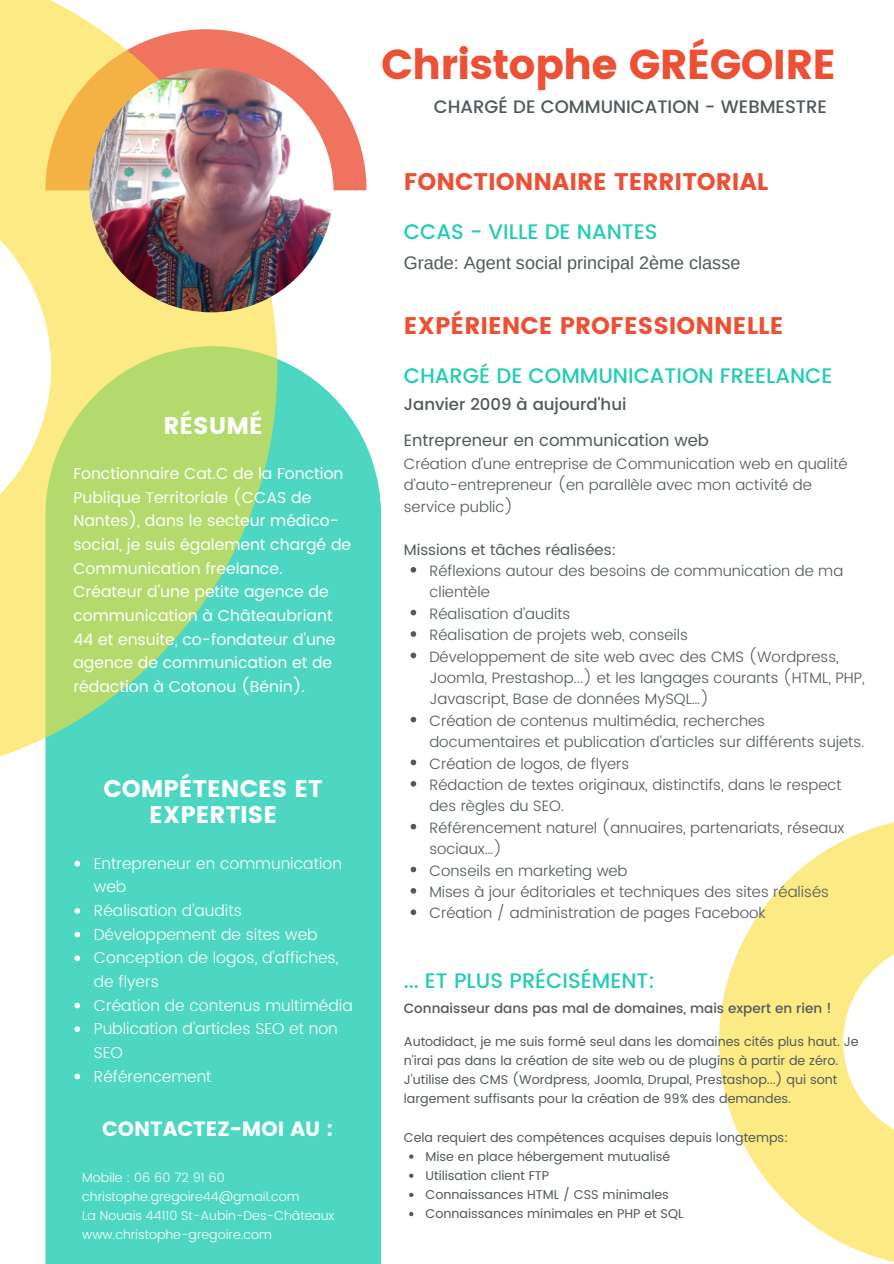
<style>
.page{position:relative;width:894px;height:1264px;background:#fff}
.page>*{position:absolute;margin:0;border:0;box-sizing:border-box;transform-origin:0 0}
.t1{font:41.7px "Poppins";letter-spacing:-.02em;color:#ec5136}
.t2{font:24px "Poppins";color:#ec5136}
.t3{font:24px/26px "Poppins";color:#fff;text-align:center}
.t4{font:500 21px "Poppins";color:#21cdb4}
.t5{font:20.7px "Poppins";color:#fff}
.t6{font:18px "Arimo";color:#50595b}
.t7{font:500 18px "Poppins";color:#50595b}
.t8{font:16.5px "Poppins";color:#50595b}
.t9{font:500 16.5px "Poppins";color:#50595b}
.t10{font:15.75px/23.7px "Poppins";color:#fff}
.t11{font:300 15.75px/23.7px "Poppins";color:#fff}
.t12{font:300 15px/21.5px "Poppins";color:#50595b}
.t13{font:15px "Poppins";color:#50595b}
.t14{font:500 13.5px "Poppins";color:#50595b}
.t15{font:12.75px/19.2px "Poppins";color:#50595b}
.t16{font:300 12.75px/19.2px "Poppins";color:#fff}
</style>
<div class="page">
<div style="left:45px;top:359px;width:336px;height:904px;background:#4dd7c3"></div>
<svg style="left:278px;top:46px;width:88px;height:144px;fill:#ef735e"></svg>
<svg style="left:0;top:0;width:278px;height:778px;background:#c2dd91"></svg>
<svg style="left:719px;top:822px;width:174px;height:440px;fill:#fcea85"></svg>
<img style="left:89px;top:68px;width:244px;height:244px;border-radius:50%">
<svg style="left:410px;top:567px;width:6px;height:5px"></svg>
<svg style="left:410px;top:610px;width:6px;height:5px"></svg>
<svg style="left:410px;top:631px;width:6px;height:6px"></svg>
<svg style="left:410px;top:652px;width:6px;height:6px"></svg>
<svg style="left:410px;top:716px;width:6px;height:6px"></svg>
<svg style="left:410px;top:759px;width:6px;height:6px"></svg>
<svg style="left:410px;top:781px;width:6px;height:5px"></svg>
<svg style="left:410px;top:823px;width:6px;height:6px"></svg>
<svg style="left:410px;top:866px;width:6px;height:6px"></svg>
<svg style="left:410px;top:888px;width:6px;height:5px"></svg>
<svg style="left:410px;top:909px;width:6px;height:6px"></svg>
<svg style="left:409px;top:1154px;width:4px;height:4px"></svg>
<svg style="left:409px;top:1173px;width:4px;height:4px"></svg>
<svg style="left:409px;top:1192px;width:4px;height:4px"></svg>
<svg style="left:409px;top:1212px;width:4px;height:4px"></svg>
<svg style="left:74px;top:860px;width:6px;height:6px"></svg>
<svg style="left:74px;top:908px;width:6px;height:5px"></svg>
<svg style="left:74px;top:931px;width:6px;height:6px"></svg>
<svg style="left:74px;top:955px;width:6px;height:6px"></svg>
<svg style="left:74px;top:1002px;width:6px;height:6px"></svg>
<svg style="left:74px;top:1026px;width:6px;height:6px"></svg>
<svg style="left:74px;top:1073px;width:6px;height:6px"></svg>
<h2 class="t3" style="left:163px;top:412px;width:101px">RÉSUMÉ</h2>
<p class="t10" style="left:73px;top:462px;width:279px">Fonctionnaire Cat.C de la Fonction<br>Publique Territoriale (CCAS de<br>Nantes), dans le secteur médico&shy;social, je suis également chargé de<br>Communication freelance.<br>Créateur d'une petite agence de communication à Châteaubriant<br>44 et ensuite, co-fondateur d'une agence de communication et de rédaction à Cotonou (Bénin).</p>
<h2 class="t3" style="left:103px;top:776px;width:221px">COMPÉTENCES ET<br>EXPERTISE</h2>
<p class="t11" style="left:94px;top:851px;width:260px">Entrepreneur en communication web<br>Réalisation d'audits<br>Développement de sites web<br>Conception de logos, d'affiches, de flyers<br>Création de contenus multimédia<br>Publication d'articles SEO et non<br>SEO<br>Référencement</p>
<h3 class="t5" style="left:102px;top:1117px;width:232px">CONTACTEZ-MOI AU :</h3>
<p class="t16" style="left:82px;top:1167px;width:254px">Mobile : 06 60 72 91 60 christophe.gregoire44@gmail.com<br>La Nouais 44110 St-Aubin-Des-Châteaux www.christophe-gregoire.com</p>
<h1 class="t1" style="left:381px;top:40px;width:456px">Christophe GRÉGOIRE</h1>
<p class="t7" style="left:433px;top:96px;width:394px">CHARGÉ DE COMMUNICATION - WEBMESTRE</p>
<h2 class="t2" style="left:404px;top:168px;width:366px">FONCTIONNAIRE TERRITORIAL</h2>
<h3 class="t4" style="left:404px;top:220px;width:255px">CCAS - VILLE DE NANTES</h3>
<p class="t6" style="left:404px;top:252px;width:338px">Grade: Agent social principal 2ème classe</p>
<h2 class="t2" style="left:404px;top:311px;width:381px">EXPÉRIENCE PROFESSIONNELLE</h2>
<h3 class="t4" style="left:404px;top:363px;width:430px">CHARGÉ DE COMMUNICATION FREELANCE</h3>
<p class="t9" style="left:404px;top:394px;width:224px">Janvier 2009 à aujourd'hui</p>
<p class="t8" style="left:404px;top:431px;width:306px">Entrepreneur en communication web</p>
<p class="t12" style="left:404px;top:453px;width:445px">Création d’une entreprise de Communication web en qualité d’auto-entrepreneur (en parallèle avec mon activité de service public)</p>
<p class="t13" style="left:404px;top:540px;width:214px">Missions et tâches réalisées:</p>
<p class="t12" style="left:429px;top:560px;width:437px">Réflexions autour des besoins de communication de ma clientèle<br>Réalisation d’audits<br>Réalisation de projets web, conseils<br>Développement de site web avec des CMS (Wordpress, Joomla, Prestashop...) et les langages courants (HTML, PHP, Javascript, Base de données MySQL…)<br>Création de contenus multimédia, recherches documentaires et publication d’articles sur différents sujets.<br>Création de logos, de flyers<br>Rédaction de textes originaux, distinctifs, dans le respect des règles du SEO.<br>Référencement naturel (annuaires, partenariats, réseaux sociaux…)<br>Conseils en marketing web<br>Mises à jour éditoriales et techniques des sites réalisés Création / administration de pages Facebook</p>
<h3 class="t4" style="left:404px;top:968px;width:252px">... ET PLUS PRÉCISÉMENT:</h3>
<p class="t14" style="left:404px;top:1000px;width:429px">Connaisseur dans pas mal de domaines, mais expert en rien !</p>
<p class="t15" style="left:404px;top:1031px;width:456px">Autodidact, je me suis formé seul dans les domaines cités plus haut. Je n'irai pas dans la création de site web ou de plugins à partir de zéro.<br>J'utilise des CMS (Wordpress, Joomla, Drupal, Prestashop...) qui sont largement suffisants pour la création de 99% des demandes.</p>
<p class="t15" style="left:404px;top:1127px;width:386px">Cela requiert des compétences acquises depuis longtemps:</p>
<p class="t15" style="left:425px;top:1146px;width:259px">Mise en place hébergement mutualisé Utilisation client FTP<br>Connaissances HTML / CSS minimales Connaissances minimales en PHP et SQL</p>
</div>
